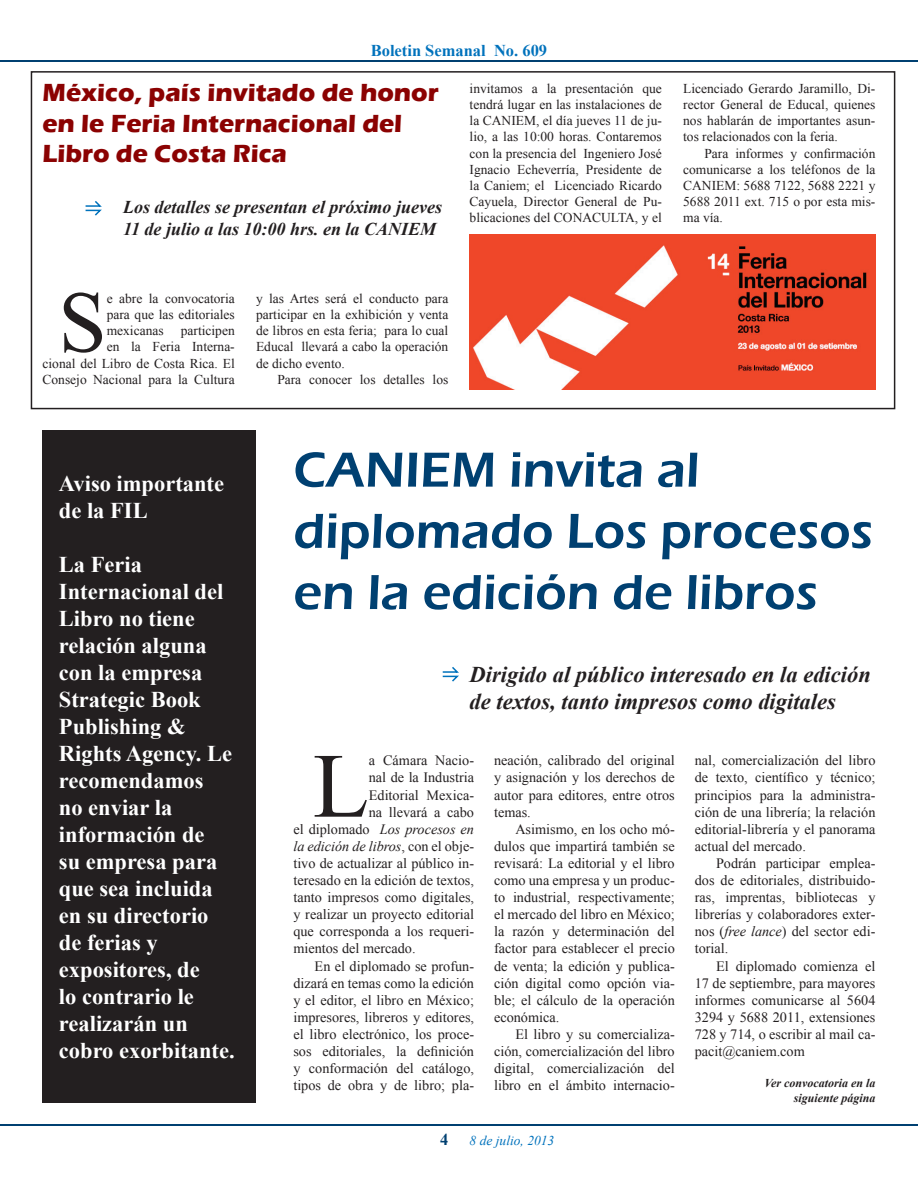
<style>
.page{position:relative;width:918px;height:1188px;background:#fff}
.page>*{position:absolute;margin:0;border:0;box-sizing:border-box;transform-origin:0 0}
.t1{font:91.8px "Times New Roman";color:#231f20}
.t2{font:86.85px "Times New Roman";color:#231f20}
.t3{font:600 51px/61.2px "Eras ITC";color:#004071}
.t4{font:700 25.5px/30.6px "Eras ITC";color:#8b0202}
.t5{font:700 22.5px/27px "Times New Roman";color:#fff}
.t6{font:italic 700 22.5px/27px "Times New Roman";color:#231f20}
.t7{font:italic 700 18px/21.6px "Times New Roman";color:#231f20}
.t8{font:700 16.5px "Times New Roman";color:#0072bc}
.t9{font:700 16.5px "Times New Roman";color:#004071}
.t10{font:14.25px/17.1px "Times New Roman";color:#231f20;text-align:justify}
.t11{font:italic 14.25px "Times New Roman";color:#231f20}
.t12{font:13.5px/16.2px "Times New Roman";color:#231f20;text-align:justify}
.t13{font:italic 13.5px "Times New Roman";color:#0072bc}
.t14{font:italic 700 12px/14.4px "Times New Roman";color:#231f20;text-align:right}
.s1{font-style:normal}
.s2{font-style:italic}
</style>
<div class="page">
<hr style="left:1px;top:1124px;width:917px;height:2px;background:#004071">
<hr style="left:1px;top:60px;width:917px;height:2px;background:#004071">
<div style="left:43px;top:430px;width:213px;height:672px;background:#231f20"></div>
<img style="left:470px;top:234px;width:405px;height:155px">
<svg style="left:442px;top:667px;width:17px;height:15px"></svg>
<svg style="left:85px;top:201px;width:17px;height:15px"></svg>
<div style="left:31px;top:71px;width:864px;height:338px;border:2px solid #231f20"></div>
<p class="t8" style="left:371px;top:39px;width:178px">Boletin Semanal No. 609</p>
<h3 class="t4" style="left:43px;top:78px;width:398px">México, país invitado de honor en le Feria Internacional del<br>Libro de Costa Rica</h3>
<p class="t7" style="left:123px;top:196px;width:320px">Los detalles se presentan el próximo jueves<br>11 de julio a las 10:00 hrs. en la CANIEM</p>
<p class="t12" style="left:470px;top:80px;width:194px">invitamos a la presentación que tendrá lugar en las instalaciones de la CANIEM, el día jueves 11 de ju&shy;lio, a las 10:00 horas. Contaremos con la presencia del Ingeniero José Ignacio Echeverría, Presidente de la Caniem; el Licenciado Ricardo Cayuela, Director General de Pu&shy;blicaciones del CONACULTA, y el</p>
<p class="t12" style="left:683px;top:80px;width:194px">Licenciado Gerardo Jaramillo, Di&shy;rector General de Educal, quienes nos hablarán de importantes asun&shy;tos relacionados con la feria.</p>
<p class="t12" style="left:683px;top:145px;width:194px;text-indent:21px">Para informes y confirmación comunicarse a los teléfonos de la CANIEM: 5688 7122, 5688 2221 y 5688 2011 ext. 715 o por esta mis&shy;ma vía.</p>
<h2 class="t2" style="left:58px;top:264px;width:50px">S</h2>
<p class="t12" style="left:107px;top:290px;width:130px">e abre la convocatoria para que las editoriales mexicanas</p>
<p class="t12" style="left:43px;top:322px;width:194px;text-align:right">participen<br>en la Feria Interna-<br>cional del Libro de Costa Rica. El<br>Consejo Nacional para la Cultura</p>
<p class="t12" style="left:256px;top:290px;width:194px">y las Artes será el conducto para participar en la exhibición y venta de libros en esta feria; para lo cual Educal llevará a cabo la operación de dicho evento.</p>
<p class="t12" style="left:277px;top:371px;width:173px">Para conocer los detalles los</p>
<h3 class="t5" style="left:59px;top:469px;width:167px">Aviso importante de la FIL</h3>
<p class="t5" style="left:59px;top:550px;width:177px">La Feria<br>Internacional del<br>Libro no tiene relación alguna con la empresa<br>Strategic Book<br>Publishing &amp;<br>Rights Agency. Le recomendamos<br>no enviar la información de<br>su empresa para que sea incluida en su directorio de ferias y expositores, de<br>lo contrario le realizarán un cobro exorbitante.</p>
<h3 class="t3" style="left:293px;top:440px;width:581px">CANIEM invita al diplomado Los procesos en la edición de libros</h3>
<h3 class="t6" style="left:470px;top:660px;width:403px">Dirigido al público interesado en la edición de textos, tanto impresos como digitales</h3>
<h1 class="t1" style="left:313px;top:724px;width:58px">L</h1>
<p class="t10" style="left:369px;top:752px;width:107px">a Cámara Nacio-</p>
<p class="t10" style="left:369px;top:769px;width:107px">nal de la Industria</p>
<p class="t10" style="left:369px;top:786px;width:107px">Editorial Mexica-</p>
<p class="t10" style="left:369px;top:803px;width:107px">na llevará a cabo</p>
<p class="t11" style="left:293px;top:819px;width:182px"><span class="s1">el diplomado</span> Los procesos en</p>
<p class="t11" style="left:293px;top:836px;width:182px">la edición de libros<span class="s1">, con el obje-</span></p>
<p class="t10" style="left:293px;top:854px;width:182px">tivo de actualizar al público in-</p>
<p class="t10" style="left:293px;top:872px;width:182px">teresado en la edición de textos,</p>
<p class="t10" style="left:293px;top:889px;width:182px">tanto impresos como digitales,</p>
<p class="t10" style="left:293px;top:906px;width:182px">y realizar un proyecto editorial</p>
<p class="t10" style="left:293px;top:923px;width:182px">que corresponda a los requeri-</p>
<p class="t10" style="left:293px;top:940px;width:124px">mientos del mercado.</p>
<p class="t10" style="left:315px;top:957px;width:161px">En el diplomado se profun-</p>
<p class="t10" style="left:293px;top:974px;width:182px">dizará en temas como la edición</p>
<p class="t10" style="left:293px;top:991px;width:182px">y el editor, el libro en México;</p>
<p class="t10" style="left:293px;top:1008px;width:182px">impresores, libreros y editores,</p>
<p class="t10" style="left:293px;top:1025px;width:182px">el libro electrónico, los proce-</p>
<p class="t10" style="left:293px;top:1043px;width:182px">sos editoriales, la definición</p>
<p class="t10" style="left:293px;top:1060px;width:182px">y conformación del catálogo,</p>
<p class="t10" style="left:293px;top:1077px;width:182px">tipos de obra y de libro; pla-</p>
<p class="t10" style="left:494px;top:752px;width:182px">neación, calibrado del original y asignación y los derechos de autor para editores, entre otros temas.</p>
<p class="t10" style="left:494px;top:820px;width:182px;text-indent:21px">Asimismo, en los ocho mó&shy;dulos que impartirá también se revisará: La editorial y el libro como una empresa y un produc&shy;to industrial, respectivamente; el mercado del libro en México; la razón y determinación del factor para establecer el precio de venta; la edición y publica&shy;ción digital como opción via&shy;ble; el cálculo de la operación económica.</p>
<p class="t10" style="left:494px;top:1025px;width:182px;text-indent:21px">El libro y su comercializa&shy;ción, comercialización del libro digital, comercialización del libro en el ámbito internacio-</p>
<p class="t9" style="left:440px;top:1129px;width:10px">4</p>
<p class="t13" style="left:470px;top:1131px;width:86px">8 de julio, 2013</p>
<p class="t10" style="left:695px;top:752px;width:182px">nal, comercialización del libro de texto, científico y técnico; principios para la administra&shy;ción de una librería; la relación editorial-librería y el panorama actual del mercado.</p>
<p class="t10" style="left:695px;top:854px;width:182px;text-indent:21px">Podrán participar emplea&shy;dos de editoriales, distribuido&shy;ras, imprentas, bibliotecas y librerías y colaboradores exter&shy;nos (<span class="s2">free lance</span>) del sector edi&shy;torial.</p>
<p class="t10" style="left:695px;top:957px;width:182px;text-indent:21px">El diplomado comienza el 17 de septiembre, para mayores informes comunicarse al 5604<br>3294 y 5688 2011, extensiones 728 y 714, o escribir al mail ca&shy;pacit@caniem.com</p>
<p class="t14" style="left:764px;top:1076px;width:112px">Ver convocatoria en la siguiente página</p>
</div>
